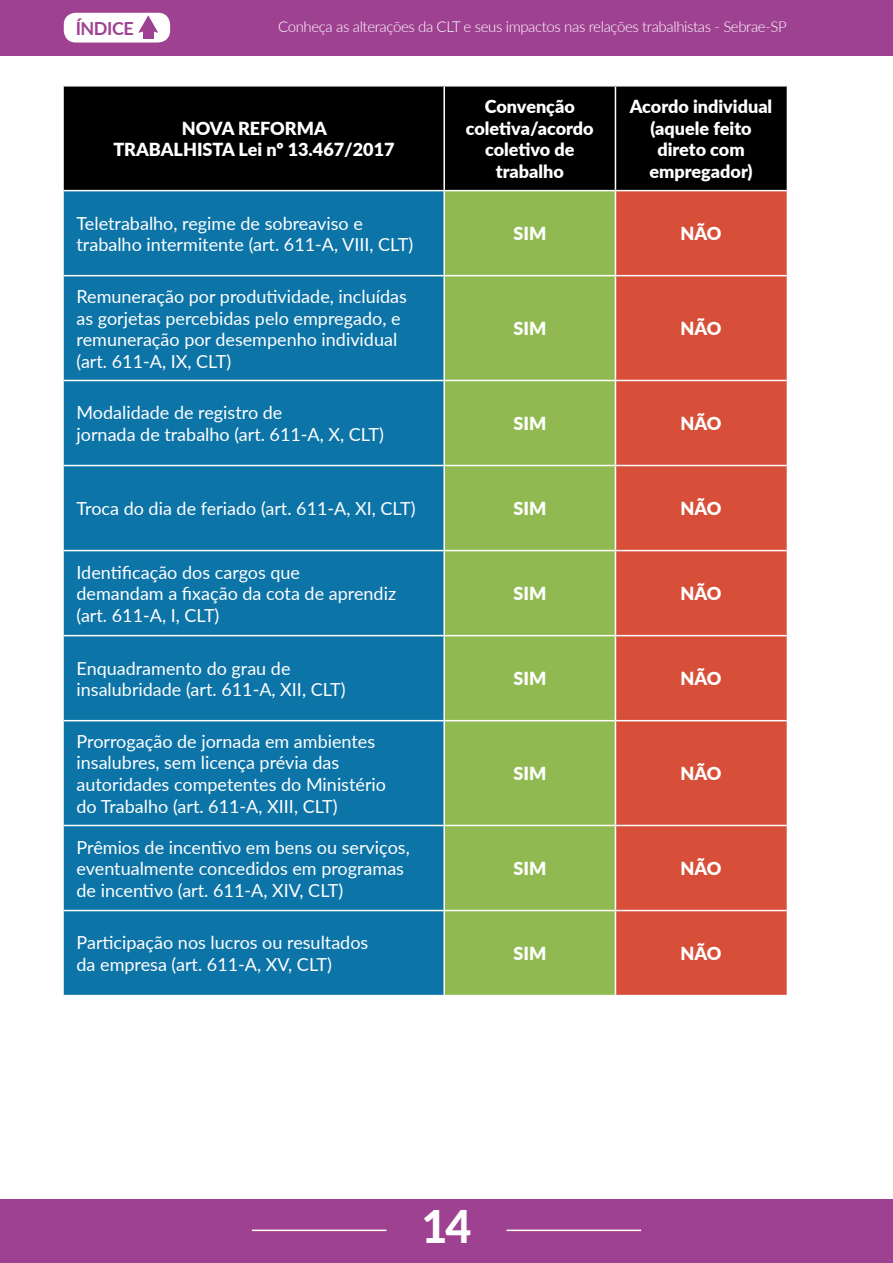
<style>
.page{position:relative;width:893px;height:1263px;background:#fff}
.page>*{position:absolute;margin:0;border:0;box-sizing:border-box;transform-origin:0 0}
.t1{font:800 45px "Lato";color:#fff}
.t2{font:18px/21.6px "Lato";color:#fff}
.t3{font:900 18px/21.6px "Lato";color:#fff;text-align:center}
.t4{font:700 18px "Lato";letter-spacing:-.025em;color:#9f4191}
.t5{font:300 15px "Lato";letter-spacing:-.025em;color:#fff}
</style>
<div class="page">
<div style="left:0;top:0;width:893px;height:55px;background:#9f4191"></div>
<div style="left:0;top:1199px;width:893px;height:64px;background:#9f4191"></div>
<div style="left:64px;top:13px;width:106px;height:30px;background:#fff;border-radius:12px"></div>
<svg style="left:138px;top:15px;width:20px;height:18px"></svg>
<div style="left:143px;top:28px;width:11px;height:11px;background:#9f4191"></div>
<hr style="left:252px;top:1229px;width:134px;height:2px;background:#fff">
<hr style="left:506px;top:1229px;width:135px;height:2px;background:#fff">
<div style="left:64px;top:87px;width:723px;height:103px;background:#000"></div>
<div style="left:64px;top:191px;width:379px;height:804px;background:#0d74a8"></div>
<div style="left:445px;top:191px;width:170px;height:804px;background:#90ba51"></div>
<div style="left:616px;top:191px;width:171px;height:804px;background:#d74f38"></div>
<hr style="left:443px;top:87px;width:2px;height:103px;background:#fff">
<hr style="left:615px;top:87px;width:1px;height:103px;background:#fff">
<hr style="left:64px;top:275px;width:380px;height:1px;background:#fff">
<hr style="left:444px;top:275px;width:171px;height:1px;background:#fff">
<hr style="left:615px;top:275px;width:172px;height:1px;background:#fff">
<hr style="left:64px;top:380px;width:380px;height:1px;background:#fff">
<hr style="left:444px;top:380px;width:171px;height:1px;background:#fff">
<hr style="left:615px;top:380px;width:172px;height:1px;background:#fff">
<hr style="left:64px;top:465px;width:380px;height:1px;background:#fff">
<hr style="left:444px;top:465px;width:171px;height:1px;background:#fff">
<hr style="left:615px;top:465px;width:172px;height:1px;background:#fff">
<hr style="left:64px;top:550px;width:380px;height:1px;background:#fff">
<hr style="left:444px;top:550px;width:171px;height:1px;background:#fff">
<hr style="left:615px;top:550px;width:172px;height:1px;background:#fff">
<hr style="left:64px;top:635px;width:380px;height:1px;background:#fff">
<hr style="left:444px;top:635px;width:171px;height:1px;background:#fff">
<hr style="left:615px;top:635px;width:172px;height:1px;background:#fff">
<hr style="left:64px;top:720px;width:380px;height:1px;background:#fff">
<hr style="left:444px;top:720px;width:171px;height:1px;background:#fff">
<hr style="left:615px;top:720px;width:172px;height:1px;background:#fff">
<hr style="left:64px;top:825px;width:380px;height:1px;background:#fff">
<hr style="left:444px;top:825px;width:171px;height:1px;background:#fff">
<hr style="left:615px;top:825px;width:172px;height:1px;background:#fff">
<hr style="left:64px;top:910px;width:380px;height:1px;background:#fff">
<hr style="left:444px;top:910px;width:171px;height:1px;background:#fff">
<hr style="left:615px;top:910px;width:172px;height:1px;background:#fff">
<p class="t4" style="left:76px;top:15px;width:60px">ÍNDICE</p>
<p class="t5" style="left:278px;top:17px;width:510px">Conheça as alterações da CLT e seus impactos nas relações trabalhistas - Sebrae-SP</p>
<p class="t3" style="left:113px;top:116px;width:283px">NOVA REFORMA<br>TRABALHISTA Lei nº 13.467/2017</p>
<p class="t3" style="left:466px;top:95px;width:129px">Convenção coletiva/acordo coletivo de trabalho</p>
<p class="t3" style="left:630px;top:95px;width:144px">Acordo individual (aquele feito direto com empregador)</p>
<p class="t2" style="left:77px;top:211px;width:338px">Teletrabalho, regime de sobreaviso e trabalho intermitente (art. 611-A, VIII, CLT)</p>
<p class="t3" style="left:513px;top:222px;width:34px">SIM</p>
<p class="t3" style="left:681px;top:222px;width:43px">NÃO</p>
<p class="t2" style="left:77px;top:285px;width:332px">Remuneração por produtividade, incluídas as gorjetas percebidas pelo empregado, e remuneração por desempenho individual (art. 611-A, IX, CLT)</p>
<p class="t3" style="left:513px;top:317px;width:34px">SIM</p>
<p class="t3" style="left:681px;top:317px;width:43px">NÃO</p>
<p class="t2" style="left:77px;top:401px;width:309px">Modalidade de registro de<br>jornada de trabalho (art. 611-A, X, CLT)</p>
<p class="t3" style="left:513px;top:412px;width:34px">SIM</p>
<p class="t3" style="left:681px;top:412px;width:43px">NÃO</p>
<p class="t2" style="left:77px;top:497px;width:341px">Troca do dia de feriado (art. 611-A, XI, CLT)</p>
<p class="t3" style="left:513px;top:497px;width:34px">SIM</p>
<p class="t3" style="left:681px;top:497px;width:43px">NÃO</p>
<p class="t2" style="left:77px;top:561px;width:321px">Identificação dos cargos que<br>demandam a fixação da cota de aprendiz (art. 611-A, I, CLT)</p>
<p class="t3" style="left:513px;top:582px;width:34px">SIM</p>
<p class="t3" style="left:681px;top:582px;width:43px">NÃO</p>
<p class="t2" style="left:77px;top:656px;width:271px">Enquadramento do grau de insalubridade (art. 611-A, XII, CLT)</p>
<p class="t3" style="left:513px;top:667px;width:34px">SIM</p>
<p class="t3" style="left:681px;top:667px;width:43px">NÃO</p>
<p class="t2" style="left:77px;top:730px;width:311px">Prorrogação de jornada em ambientes insalubres, sem licença prévia das autoridades competentes do Ministério do Trabalho (art. 611-A, XIII, CLT)</p>
<p class="t3" style="left:513px;top:762px;width:34px">SIM</p>
<p class="t3" style="left:681px;top:762px;width:43px">NÃO</p>
<p class="t2" style="left:77px;top:835px;width:335px">Prêmios de incentivo em bens ou serviços, eventualmente concedidos em programas de incentivo (art. 611-A, XIV, CLT)</p>
<p class="t3" style="left:513px;top:857px;width:34px">SIM</p>
<p class="t3" style="left:681px;top:857px;width:43px">NÃO</p>
<p class="t2" style="left:77px;top:931px;width:293px">Participação nos lucros ou resultados da empresa (art. 611-A, XV, CLT)</p>
<p class="t3" style="left:513px;top:942px;width:34px">SIM</p>
<p class="t3" style="left:681px;top:942px;width:43px">NÃO</p>
<h1 class="t1" style="left:421px;top:1193px;width:51px">14</h1>
</div>
